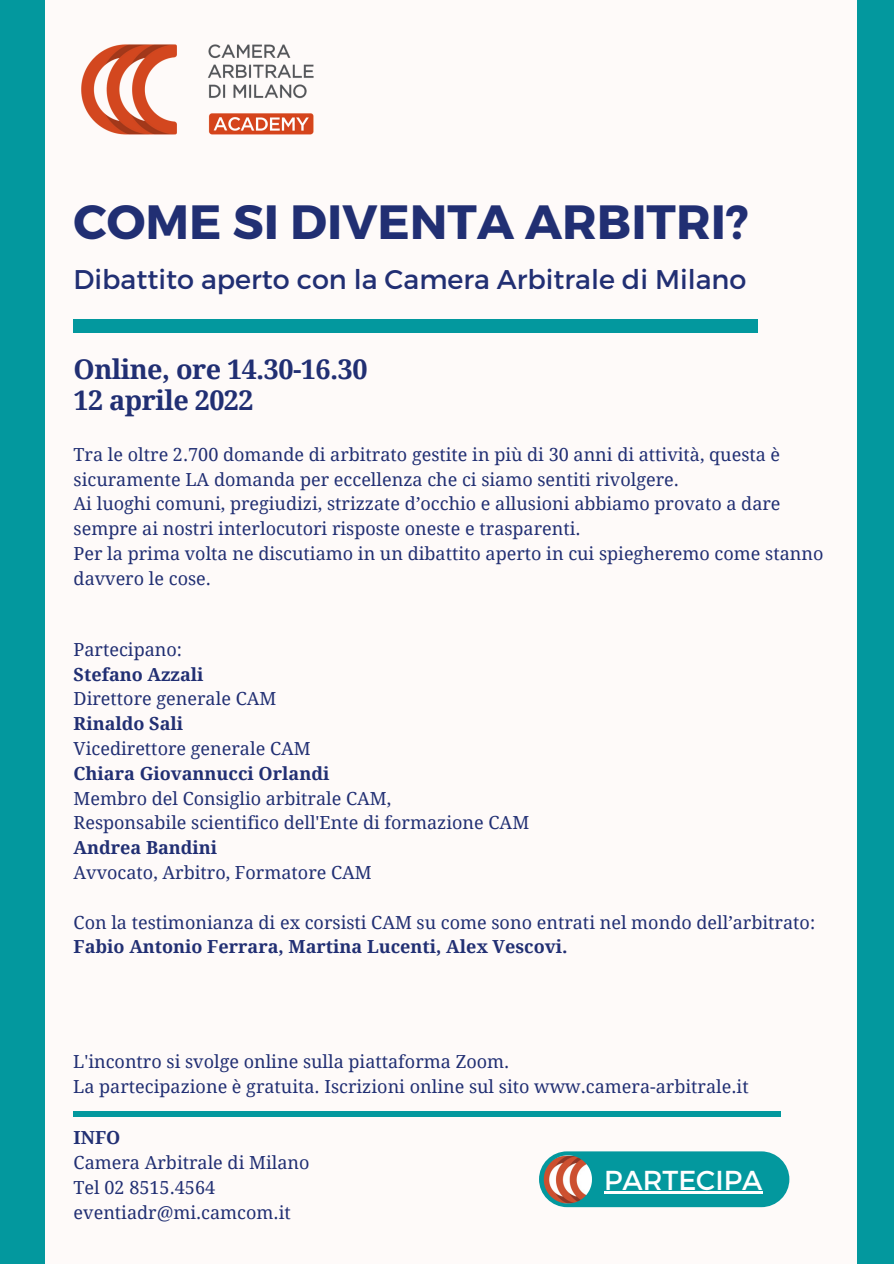
<style>
.page{position:relative;width:894px;height:1264px;background:#fff}
.page>*{position:absolute;margin:0;border:0;box-sizing:border-box;transform-origin:0 0}
.t1{font:700 48px "Montserrat";color:#212f73}
.t2{font:27.45px "Montserrat";color:#fff}
.t3{font:27px "Montserrat";color:#212f73}
.t4{font:700 27px "Droid Serif";letter-spacing:-.02em;color:#212f73}
.t5{font:18px/24.8px "Droid Serif";color:#212f73}
.t6{font:700 18px "Droid Serif";color:#212f73}
</style>
<div class="page">
<div style="left:0;top:0;width:893px;height:1263px;background:#03989e"></div>
<div style="left:45px;top:0;width:811px;height:1263px;background:#fefaf9"></div>
<img style="left:81px;top:44px;width:233px;height:91px">
<div style="left:539px;top:1151px;width:250px;height:56px;background:#03989e;border-radius:28px"></div>
<img style="left:543px;top:1155px;width:48px;height:48px">
<div style="left:74px;top:320px;width:683px;height:12px;background:#03989e"></div>
<hr style="left:604px;top:1191px;width:158px;height:2px;background:#fff">
<div style="left:74px;top:1111px;width:706px;height:5px;background:#03989e"></div>
<p class="t1" style="left:74px;top:191px;width:676px">COME SI DIVENTA ARBITRI?</p>
<p class="t3" style="left:74px;top:262px;width:674px">Dibattito aperto con la Camera Arbitrale di Milano</p>
<p class="t4" style="left:74px;top:354px;width:295px">Online, ore 14.30-16.30</p>
<p class="t4" style="left:74px;top:384px;width:181px">12 aprile 2022</p>
<p class="t5" style="left:74px;top:442px;width:708px">Tra le oltre 2.700 domande di arbitrato gestite in più di 30 anni di attività, questa è sicuramente LA domanda per eccellenza che ci siamo sentiti rivolgere.</p>
<p class="t5" style="left:74px;top:491px;width:708px">Ai luoghi comuni, pregiudizi, strizzate d’occhio e allusioni abbiamo provato a dare sempre ai nostri interlocutori risposte oneste e trasparenti.</p>
<p class="t5" style="left:74px;top:541px;width:751px">Per la prima volta ne discutiamo in un dibattito aperto in cui spiegheremo come stanno davvero le cose.</p>
<p class="t5" style="left:74px;top:637px;width:110px">Partecipano:</p>
<p class="t6" style="left:74px;top:664px;width:131px">Stefano Azzali</p>
<p class="t5" style="left:74px;top:687px;width:204px">Direttore generale CAM</p>
<p class="t6" style="left:74px;top:713px;width:111px">Rinaldo Sali</p>
<p class="t5" style="left:74px;top:736px;width:238px">Vicedirettore generale CAM</p>
<p class="t6" style="left:74px;top:763px;width:257px">Chiara Giovannucci Orlandi</p>
<p class="t5" style="left:74px;top:786px;width:319px">Membro del Consiglio arbitrale CAM,</p>
<p class="t5" style="left:74px;top:810px;width:457px">Responsabile scientifico dell'Ente di formazione CAM</p>
<p class="t6" style="left:74px;top:837px;width:145px">Andrea Bandini</p>
<p class="t5" style="left:74px;top:860px;width:299px">Avvocato, Arbitro, Formatore CAM</p>
<p class="t5" style="left:74px;top:909px;width:742px">Con la testimonianza di ex corsisti CAM su come sono entrati nel mondo dell’arbitrato:</p>
<p class="t6" style="left:74px;top:936px;width:495px">Fabio Antonio Ferrara, Martina Lucenti, Alex Vescovi.</p>
<p class="t5" style="left:73px;top:1049px;width:437px">L'incontro si svolge online sulla piattaforma Zoom.</p>
<p class="t5" style="left:73px;top:1074px;width:676px">La partecipazione è gratuita. Iscrizioni online sul sito www.camera-arbitrale.it</p>
<p class="t6" style="left:74px;top:1127px;width:48px">INFO</p>
<p class="t5" style="left:74px;top:1150px;width:237px">Camera Arbitrale di Milano</p>
<p class="t5" style="left:74px;top:1175px;width:143px">Tel 02 8515.4564</p>
<p class="t5" style="left:74px;top:1200px;width:219px">eventiadr@mi.camcom.it</p>
<p class="t2" style="left:604px;top:1161px;width:160px">PARTECIPA</p>
</div>
